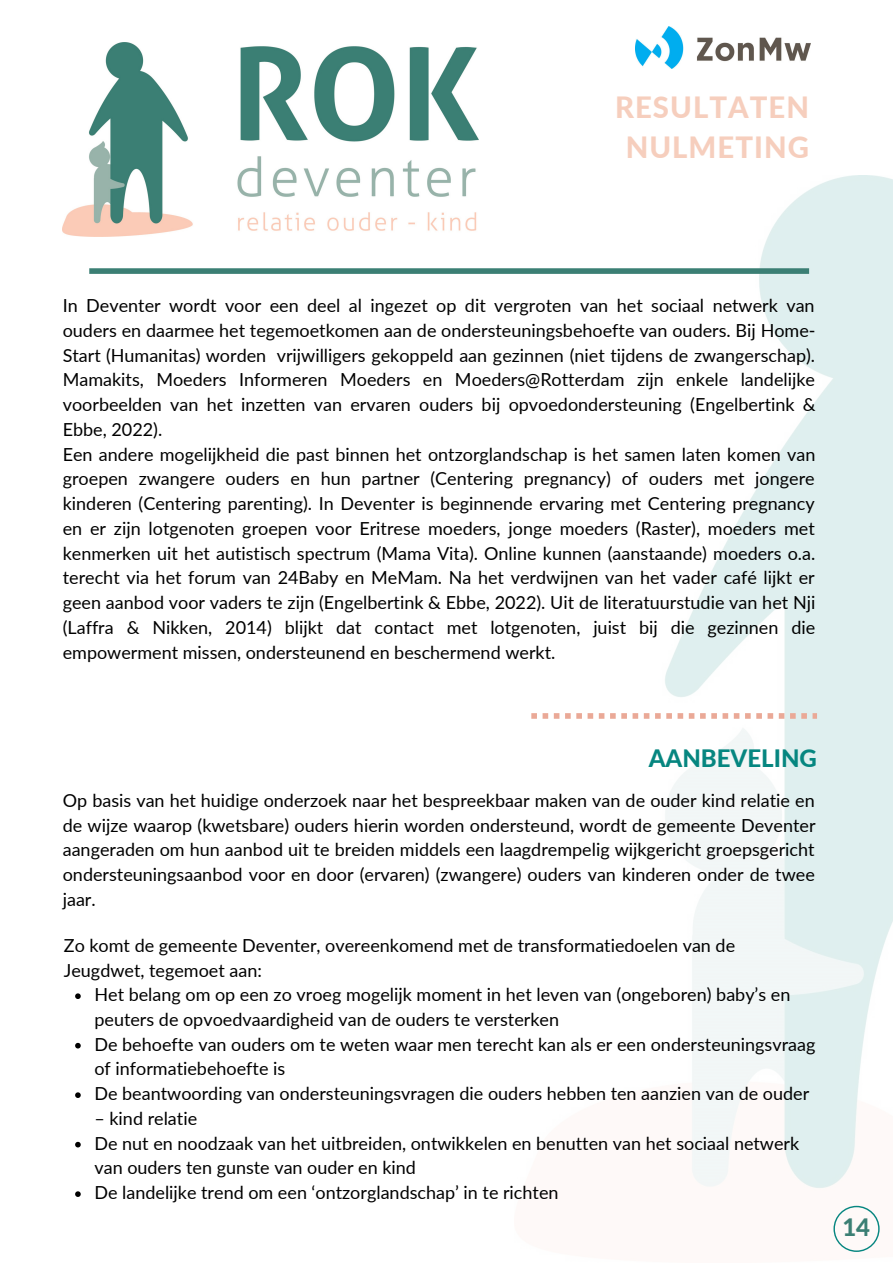
<style>
.page{position:relative;width:893px;height:1264px;background:#fff}
.page>*{position:absolute;margin:0;border:0;box-sizing:border-box;transform-origin:0 0}
.t1{font:800 29.25px/40.5px "Lato";letter-spacing:.035em;color:#f6cebd;text-align:center}
.t2{font:800 24px "Lato";color:#068680}
.t3{font:800 24px "Lato";color:#3b7f74}
.t4{font:18px/24.8px "Lato";color:#000}
</style>
<div class="page">
<img style="left:63px;top:42px;width:416px;height:195px">
<img style="left:531px;top:175px;width:361px;height:1077px">
<div style="left:89px;top:268px;width:720px;height:6px;background:#3b7f74"></div>
<svg style="left:833px;top:1205px;width:46px;height:46px"></svg>
<svg style="left:75px;top:993px;width:6px;height:6px"></svg>
<svg style="left:75px;top:1042px;width:6px;height:6px"></svg>
<svg style="left:75px;top:1092px;width:6px;height:5px"></svg>
<svg style="left:75px;top:1141px;width:6px;height:6px"></svg>
<svg style="left:75px;top:1191px;width:6px;height:5px"></svg>
<svg style="left:531px;top:713px;width:286px;height:5px"></svg>
<img style="left:635px;top:26px;width:175px;height:43px">
<h1 class="t1" style="left:615px;top:86px;width:195px">RESULTATEN<br>NULMETING</h1>
<p class="t4" style="left:63px;top:293px;width:754px">In Deventer wordt voor een deel al ingezet op dit vergroten van het sociaal netwerk van ouders en daarmee het tegemoetkomen aan de ondersteuningsbehoefte van ouders. Bij Home-Start (Humanitas) worden vrijwilligers gekoppeld aan gezinnen (niet tijdens de zwangerschap).<br>Mamakits, Moeders Informeren Moeders en Moeders@Rotterdam zijn enkele landelijke voorbeelden van het inzetten van ervaren ouders bij opvoedondersteuning (Engelbertink &amp; Ebbe, 2022).<br>Een andere mogelijkheid die past binnen het ontzorglandschap is het samen laten komen van groepen zwangere ouders en hun partner (Centering pregnancy) of ouders met jongere kinderen (Centering parenting). In Deventer is beginnende ervaring met Centering pregnancy en er zijn lotgenoten groepen voor Eritrese moeders, jonge moeders (Raster), moeders met kenmerken uit het autistisch spectrum (Mama Vita). Online kunnen (aanstaande) moeders o.a. terecht via het forum van 24Baby en MeMam. Na het verdwijnen van het vader café lijkt er geen aanbod voor vaders te zijn (Engelbertink &amp; Ebbe, 2022). Uit de literatuurstudie van het Nji (Laffra &amp; Nikken, 2014) blijkt dat contact met lotgenoten, juist bij die gezinnen die empowerment missen, ondersteunend en beschermend werkt.</p>
<h2 class="t2" style="left:648px;top:743px;width:170px">AANBEVELING</h2>
<p class="t4" style="left:63px;top:787px;width:754px;text-align:justify">Op basis van het huidige onderzoek naar het bespreekbaar maken van de ouder kind relatie en de wijze waarop (kwetsbare) ouders hierin worden ondersteund, wordt de gemeente Deventer aangeraden om hun aanbod uit te breiden middels een laagdrempelig wijkgericht groepsgericht ondersteuningsaanbod voor en door (ervaren) (zwangere) ouders van kinderen onder de twee jaar.</p>
<p class="t4" style="left:64px;top:932px;width:672px">Zo komt de gemeente Deventer, overeenkomend met de transformatiedoelen van de<br>Jeugdwet, tegemoet aan:</p>
<p class="t4" style="left:94px;top:981px;width:722px">Het belang om op een zo vroeg mogelijk moment in het leven van (ongeboren) baby’s en peuters de opvoedvaardigheid van de ouders te versterken<br>De behoefte van ouders om te weten waar men terecht kan als er een ondersteuningsvraag of informatiebehoefte is<br>De beantwoording van ondersteuningsvragen die ouders hebben ten aanzien van de ouder</p>
<p class="t4" style="left:94px;top:1105px;width:706px">– kind relatie<br>De nut en noodzaak van het uitbreiden, ontwikkelen en benutten van het sociaal netwerk van ouders ten gunste van ouder en kind<br>De landelijke trend om een ‘ontzorglandschap’ in te richten</p>
<h2 class="t3" style="left:842px;top:1212px;width:29px">14</h2>
</div>
